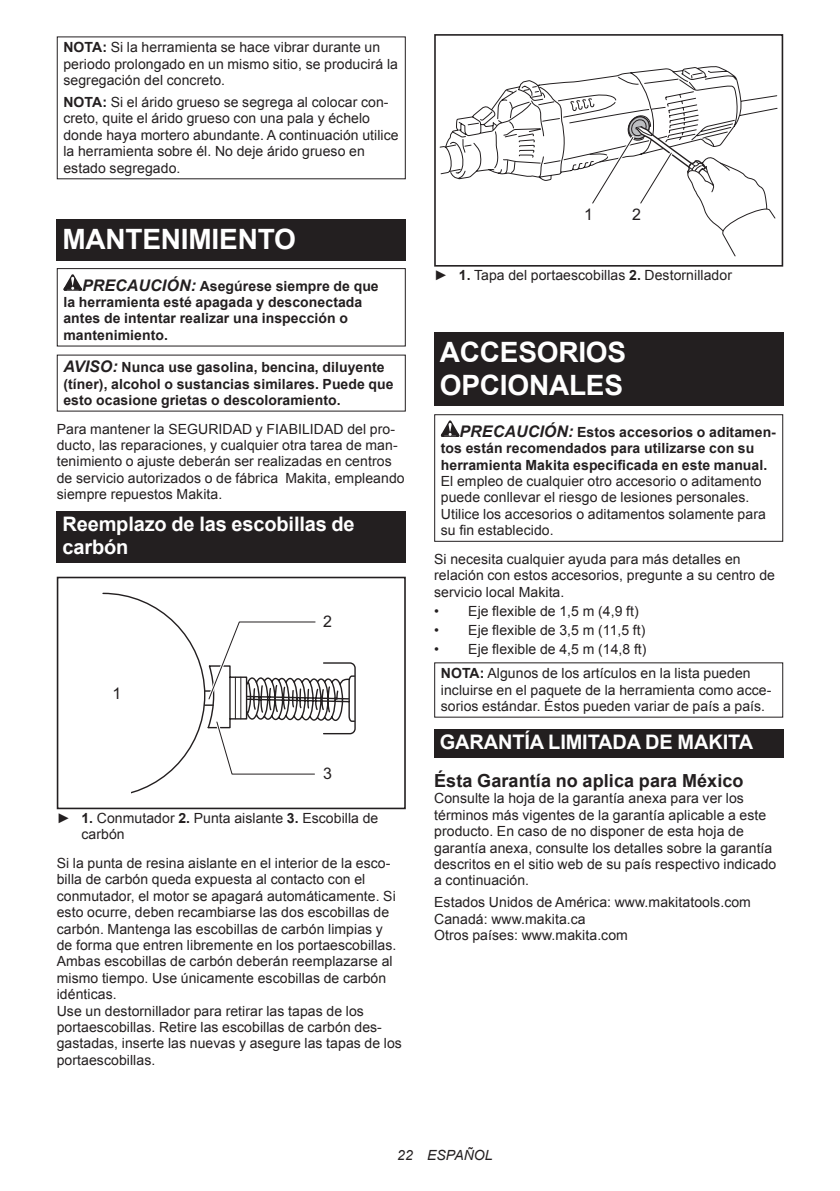
<style>
.page{position:relative;width:840px;height:1191px;background:#fff}
.page>*{position:absolute;margin:0;border:0;box-sizing:border-box;transform-origin:0 0}
.t1{font:700 28px/32.8px "Arial";letter-spacing:-.01em;color:#fff}
.t2{font:700 20px/23.4px "Arial";letter-spacing:-.01em;color:#fff}
.t3{font:700 18px "Arial";letter-spacing:.005em;color:#231f20}
.t4{font:16px "Arial";color:#231f20}
.t5{font:14px/16.4px "Arial";letter-spacing:.005em;color:#231f20}
.t6{font:700 14px/16.4px "Arial";letter-spacing:.005em;color:#231f20}
.t7{font:italic 14px "Arial";letter-spacing:.005em;color:#231f20}
.s1{font-weight:700}
.s2{font-style:italic;font-size:16px}
</style>
<div class="page">
<div style="left:57px;top:219px;width:348px;height:41px;background:#231f20"></div>
<svg style="left:63px;top:274px;width:19px;height:17px"></svg>
<div style="left:57px;top:268px;width:348px;height:78px;border:1px solid #231f20"></div>
<div style="left:57px;top:510px;width:348px;height:52px;background:#231f20"></div>
<svg style="left:102px;top:592px;width:254px;height:202px"></svg>
<svg style="left:203px;top:618px;width:152px;height:160px"></svg>
<div style="left:57px;top:781px;width:73px;height:28px;background:#fff"></div>
<div style="left:57px;top:576px;width:348px;height:233px;border:2px solid #231f20"></div>
<div style="left:434px;top:34px;width:348px;height:233px;border:2px solid #231f20"></div>
<svg style="left:439px;top:70px;width:336px;height:187px"></svg>
<div style="left:434px;top:332px;width:348px;height:74px;background:#231f20"></div>
<svg style="left:440px;top:420px;width:19px;height:17px"></svg>
<div style="left:434px;top:414px;width:348px;height:128px;border:1px solid #231f20"></div>
<div style="left:434px;top:729px;width:348px;height:28px;background:#231f20"></div>
<p class="t5" style="left:63px;top:39px;width:336px"><span class="s1">NOTA:</span> Si la herramienta se hace vibrar durante un periodo prolongado en un mismo sitio, se producirá la segregación del concreto.</p>
<p class="t5" style="left:63px;top:94px;width:336px"><span class="s1">NOTA:</span> Si el árido grueso se segrega al colocar con&shy;creto, quite el árido grueso con una pala y échelo donde haya mortero abundante. A continuación utilice la herramienta sobre él. No deje árido grueso en estado segregado.</p>
<h1 class="t1" style="left:62px;top:223px;width:235px">MANTENIMIENTO</h1>
<p class="t6" style="left:63px;top:278px;width:316px;text-indent:19px"><span class="s2">PRECAUCIÓN:</span> Asegúrese siempre de que la herramienta esté apagada y desconectada antes de intentar realizar una inspección o mantenimiento.</p>
<p class="t6" style="left:63px;top:359px;width:331px"><span class="s2">AVISO:</span> Nunca use gasolina, bencina, diluyente (tíner), alcohol o sustancias similares. Puede que esto ocasione grietas o descoloramiento.</p>
<p class="t5" style="left:57px;top:421px;width:349px">Para mantener la SEGURIDAD y FIABILIDAD del pro&shy;ducto, las reparaciones, y cualquier otra tarea de man&shy;tenimiento o ajuste deberán ser realizadas en centros de servicio autorizados o de fábrica Makita, empleando siempre repuestos Makita.</p>
<h2 class="t2" style="left:62px;top:512px;width:294px">Reemplazo de las escobillas de carbón</h2>
<p class="t4" style="left:112px;top:682px;width:10px">1</p>
<p class="t4" style="left:323px;top:611px;width:10px">2</p>
<p class="t4" style="left:323px;top:763px;width:10px">3</p>
<p class="t5" style="left:81px;top:809px;width:298px;text-indent:-25px">► <span class="s1">1.</span> Conmutador <span class="s1">2.</span> Punta aislante <span class="s1">3.</span> Escobilla de carbón</p>
<p class="t5" style="left:57px;top:855px;width:346px">Si la punta de resina aislante en el interior de la esco&shy;billa de carbón queda expuesta al contacto con el conmutador, el motor se apagará automáticamente. Si esto ocurre, deben recambiarse las dos escobillas de carbón. Mantenga las escobillas de carbón limpias y de forma que entren libremente en los portaescobillas.<br>Ambas escobillas de carbón deberán reemplazarse al mismo tiempo. Use únicamente escobillas de carbón idénticas.<br>Use un destornillador para retirar las tapas de los portaescobillas. Retire las escobillas de carbón des&shy;gastadas, inserte las nuevas y asegure las tapas de los portaescobillas.</p>
<p class="t4" style="left:584px;top:204px;width:10px">1</p>
<p class="t4" style="left:632px;top:204px;width:10px">2</p>
<p class="t5" style="left:434px;top:267px;width:299px">► <span class="s1">1.</span> Tapa del portaescobillas <span class="s1">2.</span> Destornillador</p>
<h1 class="t1" style="left:439px;top:337px;width:188px">ACCESORIOS<br>OPCIONALES</h1>
<p class="t6" style="left:440px;top:424px;width:336px;text-indent:19px"><span class="s2">PRECAUCIÓN:</span> Estos accesorios o aditamen&shy;tos están recomendados para utilizarse con su herramienta Makita especificada en este manual.</p>
<p class="t5" style="left:440px;top:473px;width:326px">El empleo de cualquier otro accesorio o aditamento puede conllevar el riesgo de lesiones personales.<br>Utilice los accesorios o aditamentos solamente para su fin establecido.</p>
<p class="t5" style="left:434px;top:551px;width:342px">Si necesita cualquier ayuda para más detalles en relación con estos accesorios, pregunte a su centro de servicio local Makita.</p>
<p class="t5" style="left:434px;top:603px;width:206px">• Eje flexible de 1,5 m (4,9 ft)</p>
<p class="t5" style="left:434px;top:622px;width:213px">• Eje flexible de 3,5 m (11,5 ft)</p>
<p class="t5" style="left:440px;top:637px;width:311px;line-height:23.8px;text-indent:-7px">• Eje flexible de 4,5 m (14,8 ft)<br><span class="s1">NOTA:</span> Algunos de los artículos en la lista pueden</p>
<p class="t5" style="left:440px;top:681px;width:332px">incluirse en el paquete de la herramienta como acce&shy;sorios estándar. Éstos pueden variar de país a país.</p>
<h2 class="t2" style="left:439px;top:731px;width:314px">GARANTÍA LIMITADA DE MAKITA</h2>
<p class="t3" style="left:434px;top:768px;width:311px">Ésta Garantía no aplica para México</p>
<p class="t5" style="left:434px;top:790px;width:343px">Consulte la hoja de la garantía anexa para ver los términos más vigentes de la garantía aplicable a este producto. En caso de no disponer de esta hoja de garantía anexa, consulte los detalles sobre la garantía descritos en el sitio web de su país respectivo indicado a continuación.</p>
<p class="t5" style="left:434px;top:894px;width:318px">Estados Unidos de América: www.makitatools.com<br>Canadá: www.makita.ca<br>Otros países: www.makita.com</p>
<p class="t7" style="left:397px;top:1146px;width:97px">22 ESPAÑOL</p>
</div>
